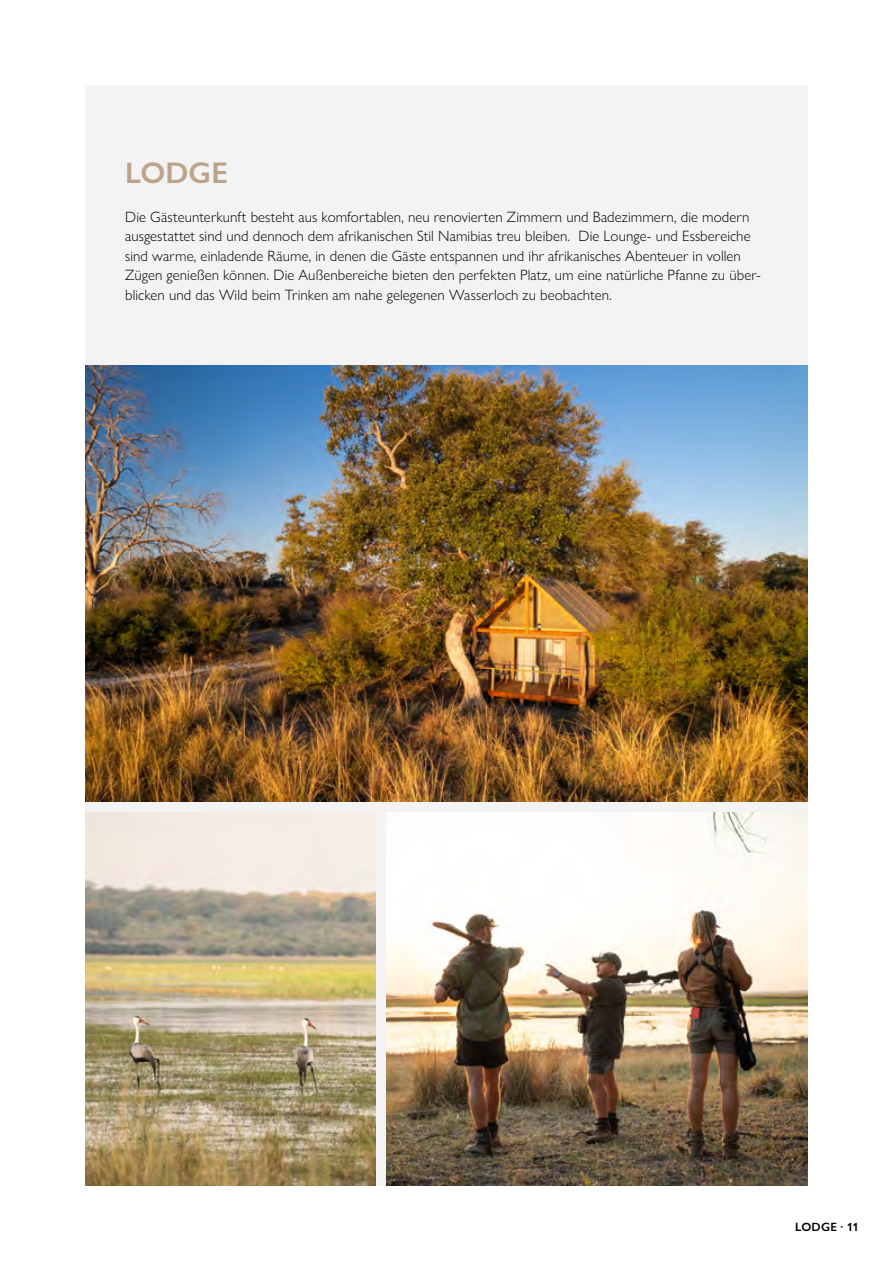
<style>
.page{position:relative;width:893px;height:1263px;background:#fff}
.page>*{position:absolute;margin:0;border:0;box-sizing:border-box;transform-origin:0 0}
.t1{font:600 30px "Gill Sans Nova";color:#bca48b}
.t2{font:300 15px/19.5px "Gill Sans Nova";letter-spacing:.005em;color:#000}
.t3{font:600 12px "Gill Sans Nova";color:#000}
</style>
<div class="page">
<div style="left:85px;top:85px;width:723px;height:1101px;background:#f3f3f3"></div>
<img style="left:86px;top:366px;width:722px;height:435px">
<img style="left:85px;top:812px;width:290px;height:374px">
<img style="left:386px;top:812px;width:422px;height:374px">
<h1 class="t1" style="left:125px;top:154px;width:104px">LODGE</h1>
<p class="t2" style="left:125px;top:207px;width:637px">Die Gästeunterkunft besteht aus komfortablen, neu renovierten Zimmern und Badezimmern, die modern ausgestattet sind und dennoch dem afrikanischen Stil Namibias treu bleiben. Die Lounge- und Essbereiche sind warme, einladende Räume, in denen die Gäste entspannen und ihr afrikanisches Abenteuer in vollen Zügen genießen können. Die Außenbereiche bieten den perfekten Platz, um eine natürliche Pfanne zu über&shy;blicken und das Wild beim Trinken am nahe gelegenen Wasserloch zu beobachten.</p>
<p class="t3" style="left:795px;top:1219px;width:10px">Lodge</p>
<p class="t3" style="left:840px;top:1219px;width:20px">· 11</p>
</div>
